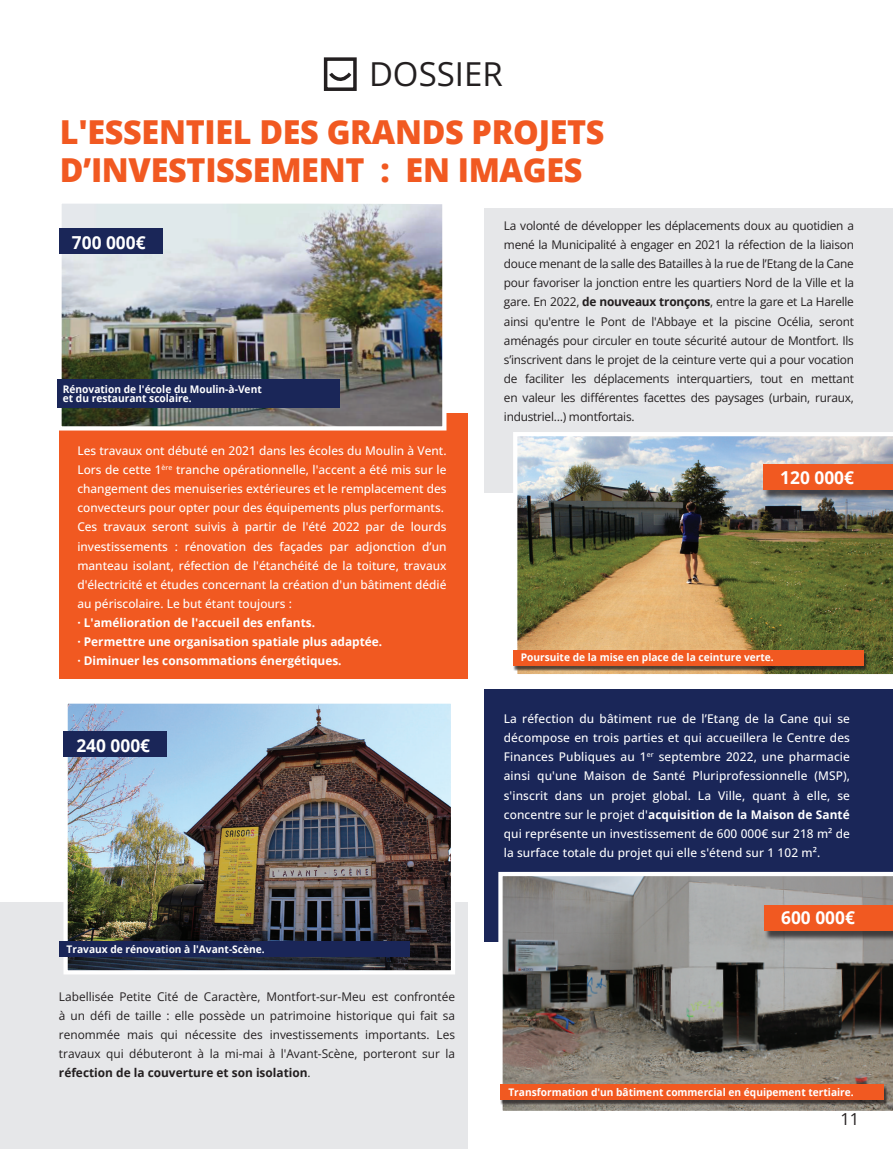
<style>
.page{position:relative;width:893px;height:1149px;background:#fff}
.page>*{position:absolute;margin:0;border:0;box-sizing:border-box;transform-origin:0 0}
.t1{font:800 33px/38.2px "Open Sans";letter-spacing:-.01em;color:#f15921}
.t2{font:33px "Open Sans";color:#231f20}
.t3{font:700 17.85px "Open Sans";color:#fff}
.t4{font:16.5px "Open Sans";color:#231f20}
.t5{font:500 12px/19.2px "Open Sans";color:#fff;text-align:justify}
.t6{font:12px/19.2px "Open Sans";letter-spacing:-.01em;color:#231f20;text-align:justify}
.t7{font:700 12px/19.2px "Open Sans";color:#fff}
.t8{font:700 10.5px/9.6px "Open Sans";color:#fff}
.s1{font-weight:700}
</style>
<div class="page">
<div style="left:485px;top:689px;width:408px;height:252px;background:#1a2658"></div>
<svg style="left:498px;top:871px;width:395px;height:240px"></svg>
<div style="left:500px;top:1085px;width:387px;height:19px;background:#231f20;opacity:.75"></div>
<div style="left:500px;top:1084px;width:383px;height:15px;background:#f15921"></div>
<div style="left:59px;top:413px;width:408px;height:265px;background:#f15921"></div>
<div style="left:485px;top:208px;width:408px;height:285px;background:#e6e7e9"></div>
<div style="left:324px;top:57px;width:33px;height:34px;border:3px solid #231f20"></div>
<svg style="left:327px;top:69px;width:28px;height:17px"></svg>
<div style="left:0;top:902px;width:467px;height:246px;background:#e6e7e9"></div>
<img style="left:62px;top:204px;width:379px;height:221px">
<div style="left:57px;top:199px;width:389px;height:231px;border:4px solid #fff"></div>
<img style="left:513px;top:432px;width:380px;height:242px">
<div style="left:513px;top:652px;width:354px;height:18px;background:#231f20;opacity:.75"></div>
<div style="left:513px;top:650px;width:350px;height:15px;background:#f15921"></div>
<img style="left:68px;top:704px;width:382px;height:265px">
<div style="left:63px;top:699px;width:392px;height:275px;border:4px solid #fff"></div>
<div style="left:59px;top:940px;width:350px;height:15px;background:#1a2658"></div>
<div style="left:59px;top:228px;width:104px;height:25px;background:#1a2658"></div>
<div style="left:763px;top:466px;width:130px;height:34px;background:#231f20;opacity:.75"></div>
<div style="left:764px;top:464px;width:129px;height:25px;background:#f15921"></div>
<div style="left:63px;top:731px;width:104px;height:25px;background:#1a2658"></div>
<div style="left:57px;top:379px;width:283px;height:28px;background:#1a2658"></div>
<div style="left:764px;top:907px;width:129px;height:33px;background:#231f20;opacity:.75"></div>
<div style="left:765px;top:904px;width:128px;height:26px;background:#f15921"></div>
<h1 class="t2" style="left:369px;top:52px;width:135px">DOSSIER</h1>
<h1 class="t1" style="left:60px;top:111px;width:546px">L'ESSENTIEL DES GRANDS PROJETS<br>D’INVESTISSEMENT : EN IMAGES</h1>
<p class="t6" style="left:504px;top:215px;width:352px">La volonté de développer les déplacements doux au quotidien a mené la Municipalité à engager en 2021 la réfection de la liaison douce menant de la salle des Batailles à la rue de l’Etang de la Cane pour favoriser la jonction entre les quartiers Nord de la Ville et la gare. En 2022, <span class="s1">de nouveaux tronçons</span>, entre la gare et La Harelle ainsi qu'entre le Pont de l'Abbaye et la piscine Océlia, seront aménagés pour circuler en toute sécurité autour de Montfort. Ils s’inscrivent dans le projet de la ceinture verte qui a pour vocation de faciliter les déplacements interquartiers, tout en mettant en valeur les différentes facettes des paysages (urbain, ruraux, industriel…) montfortais.</p>
<h2 class="t3" style="left:72px;top:230px;width:75px">700 000€</h2>
<p class="t8" style="left:63px;top:383px;width:200px">Rénovation de l'école du Moulin-à-Vent et du restaurant scolaire.</p>
<p class="t5" style="left:77px;top:440px;width:371px;text-align:left">Les travaux ont débuté en 2021 dans les écoles du Moulin à Vent.<br>Lors de cette 1<sup>ère</sup> tranche opérationnelle, l'accent a été mis sur le changement des menuiseries extérieures et le remplacement des convecteurs pour opter pour des équipements plus performants.<br>Ces travaux seront suivis à partir de l'été 2022 par de lourds investissements : rénovation des façades par adjonction d’un manteau isolant, réfection de l'étanchéité de la toiture, travaux d'électricité et études concernant la création d'un bâtiment dédié au périscolaire. Le but étant toujours :</p>
<p class="t7" style="left:77px;top:612px;width:306px">· L'amélioration de l'accueil des enfants.<br>· Permettre une organisation spatiale plus adaptée. · Diminuer les consommations énergétiques.</p>
<h2 class="t3" style="left:76px;top:732px;width:75px">240 000€</h2>
<p class="t8" style="left:67px;top:943px;width:200px">Travaux de rénovation à l'Avant-Scène.</p>
<p class="t6" style="left:59px;top:985px;width:398px">Labellisée Petite Cité de Caractère, Montfort-sur-Meu est confrontée à un défi de taille : elle possède un patrimoine historique qui fait sa renommée mais qui nécessite des investissements importants. Les travaux qui débuteront à la mi-mai à l'Avant-Scène, porteront sur la <span class="s1">réfection de la couverture et son isolation</span>.</p>
<h2 class="t3" style="left:780px;top:464px;width:75px">120 000€</h2>
<p class="t8" style="left:521px;top:651px;width:255px">Poursuite de la mise en place de la ceinture verte.</p>
<p class="t5" style="left:504px;top:708px;width:348px">La réfection du bâtiment rue de l’Etang de la Cane qui se décompose en trois parties et qui accueillera le Centre des Finances Publiques au 1<sup>er</sup> septembre 2022, une pharmacie ainsi qu'une Maison de Santé Pluriprofessionnelle (MSP), s'inscrit dans un projet global. La Ville, quant à elle, se concentre sur le projet d'<span class="s1">acquisition de la Maison de Santé </span>qui représente un investissement de 600 000€ sur 218 m² de la surface totale du projet qui elle s'étend sur 1 102 m².</p>
<h2 class="t3" style="left:781px;top:904px;width:75px">600 000€</h2>
<p class="t8" style="left:508px;top:1087px;width:347px">Transformation d'un bâtiment commercial en équipement tertiaire.</p>
<h3 class="t4" style="left:840px;top:1107px;width:20px">11</h3>
</div>
